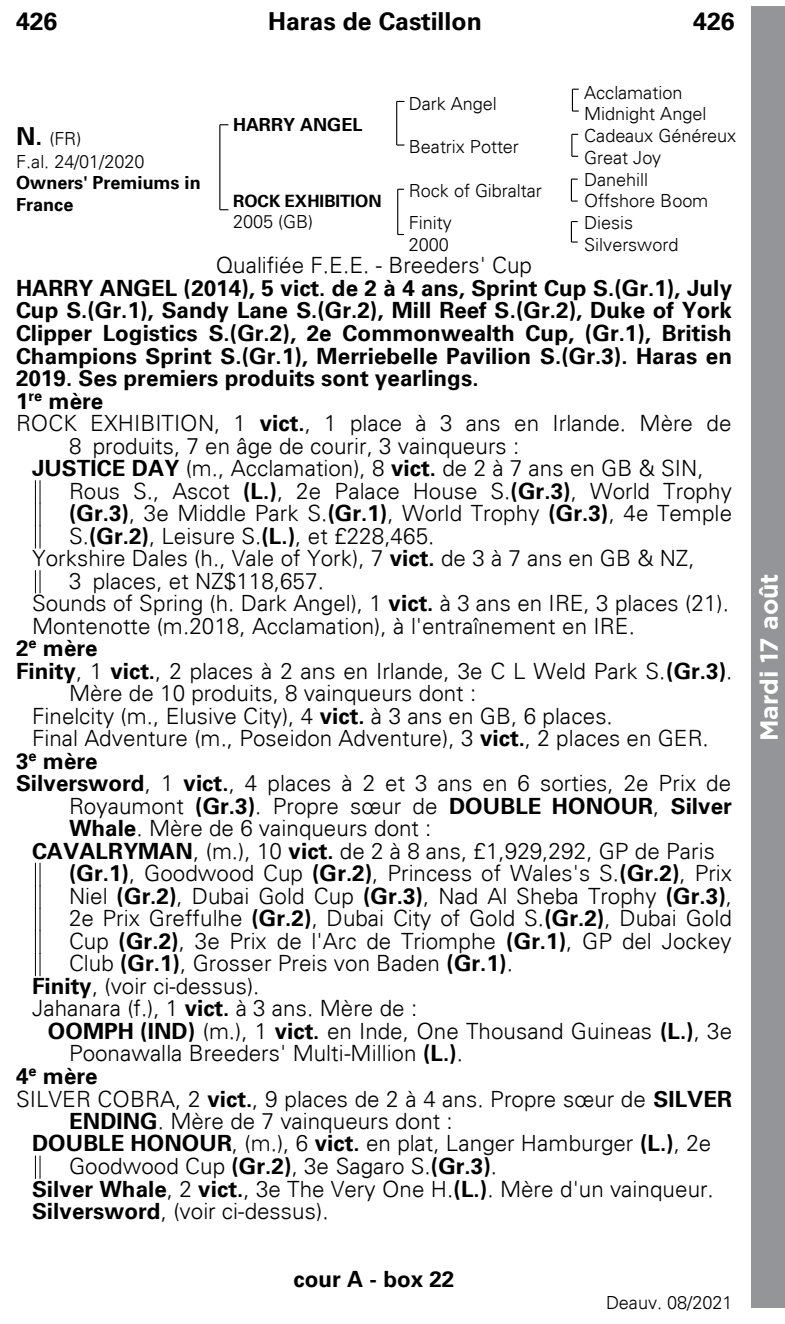
<style>
.page{position:relative;width:785px;height:1324px;background:#fff}
.page>*{position:absolute;margin:0;border:0;box-sizing:border-box;transform-origin:0 0}
.t1{font:700 24.75px "Univers 65";color:#000}
.t2{font:700 24.75px "Gotham";color:#fff}
.t3{font:300 22.5px "Univers 45";color:#000}
.t4{font:700 22.5px/22.5px "Univers 65";color:#000}
.t5{font:300 18px/21.6px "Univers 45";letter-spacing:-.005em;color:#000}
.t6{font:700 18px/21.4px "Univers 65";color:#000}
.t7{font:700 17.1px "Univers 65";color:#000}
.s1{font-family:"Univers 65";font-weight:700;font-size:24.75px}
.s2{font-family:"Univers 65";font-weight:700}
.s3{font-family:"Univers 45";font-weight:300}
</style>
<div class="page">
<svg style="left:35px;top:481px;width:6px;height:67px"></svg>
<svg style="left:35px;top:570px;width:6px;height:23px"></svg>
<svg style="left:35px;top:863px;width:6px;height:112px"></svg>
<svg style="left:35px;top:1156px;width:6px;height:22px"></svg>
<hr style="left:219px;top:125px;width:1px;height:85px;background:#000">
<svg style="left:396px;top:144px;width:8px;height:2px"></svg>
<hr style="left:396px;top:101px;width:1px;height:44px;background:#000">
<hr style="left:397px;top:189px;width:1px;height:45px;background:#000">
<hr style="left:570px;top:221px;width:2px;height:21px;background:#000">
<svg style="left:571px;top:134px;width:7px;height:23px"></svg>
<hr style="left:570px;top:179px;width:2px;height:22px;background:#000">
<svg style="left:572px;top:89px;width:6px;height:23px"></svg>
<div style="left:751px;top:6px;width:33px;height:1301px;background:#939598"></div>
<p class="t1" style="left:16px;top:7px;width:43px">426</p>
<p class="t1" style="left:268px;top:7px;width:215px">Haras de Castillon</p>
<p class="t1" style="left:693px;top:7px;width:43px">426</p>
<p class="t5" style="left:408px;top:92px;width:90px">Dark Angel</p>
<p class="t5" style="left:584px;top:82px;width:124px">Acclamation<br>Midnight Angel</p>
<p class="t5" style="left:408px;top:136px;width:112px">Beatrix Potter</p>
<p class="t5" style="left:584px;top:125px;width:154px">Cadeaux Généreux<br>Great Joy</p>
<p class="t6" style="left:233px;top:114px;width:131px">HARRY ANGEL</p>
<p class="t5" style="left:16px;top:127px;width:130px;line-height:23.4px"><span class="s1">N.</span> (FR)<br>F.al. 24/01/2020</p>
<p class="t6" style="left:16px;top:172px;width:186px">Owners' Premiums in<br>France</p>
<p class="t5" style="left:408px;top:179px;width:135px">Rock of Gibraltar</p>
<p class="t5" style="left:584px;top:169px;width:125px">Danehill<br>Offshore Boom</p>
<p class="t5" style="left:408px;top:212px;width:45px">Finity<br>2000</p>
<p class="t5" style="left:584px;top:212px;width:96px">Diesis<br>Silversword</p>
<p class="t3" style="left:216px;top:252px;width:317px">Qualifiée F.E.E. - Breeders' Cup</p>
<p class="t4" style="left:16px;top:277px;width:717px">HARRY ANGEL (2014), 5 vict. de 2 à 4 ans, Sprint Cup S.(Gr.1), July Cup S.(Gr.1), Sandy Lane S.(Gr.2), Mill Reef S.(Gr.2), Duke of York Clipper Logistics S.(Gr.2), 2e Commonwealth Cup, (Gr.1), British Champions Sprint S.(Gr.1), Merriebelle Pavilion S.(Gr.3). Haras en 2019. Ses premiers produits sont yearlings.<br>1<sup>re</sup> mère</p>
<p class="t3" style="left:16px;top:409px;width:716px">ROCK EXHIBITION, 1 <span class="s2">vict.</span>, 1 place à 3 ans en Irlande. Mère de</p>
<p class="t3" style="left:69px;top:432px;width:452px">8 produits, 7 en âge de courir, 3 vainqueurs :</p>
<p class="t3" style="left:32px;top:454px;width:673px"><span class="s2">JUSTICE DAY</span> (m., Acclamation), 8 <span class="s2">vict.</span> de 2 à 7 ans en GB &amp; SIN,</p>
<p class="t3" style="left:69px;top:477px;width:664px">Rous S., Ascot <span class="s2">(L.)</span>, 2e Palace House S.<span class="s2">(Gr.3)</span>, World Trophy</p>
<p class="t3" style="left:69px;top:499px;width:664px"><span class="s2">(Gr.3)</span>, 3e Middle Park S.<span class="s2">(Gr.1)</span>, World Trophy <span class="s2">(Gr.3)</span>, 4e Temple</p>
<p class="t3" style="left:69px;top:522px;width:367px">S.<span class="s2">(Gr.2)</span>, Leisure S.<span class="s2">(L.)</span>, et £228,465.</p>
<p class="t3" style="left:32px;top:544px;width:664px">Yorkshire Dales (h., Vale of York), 7 <span class="s2">vict.</span> de 3 à 7 ans en GB &amp; NZ,</p>
<p class="t3" style="left:69px;top:567px;width:256px">3 places, et NZ$118,657.</p>
<p class="t3" style="left:32px;top:589px;width:698px">Sounds of Spring (h. Dark Angel), 1 <span class="s2">vict.</span> à 3 ans en IRE, 3 places (21).</p>
<p class="t3" style="left:32px;top:612px;width:604px">Montenotte (m.2018, Acclamation), à l'entraînement en IRE.</p>
<p class="t4" style="left:16px;top:637px;width:83px">2<sup>e</sup> mère</p>
<p class="t3" style="left:16px;top:657px;width:717px"><span class="s2">Finity</span>, 1 <span class="s2">vict.</span>, 2 places à 2 ans en Irlande, 3e C L Weld Park S.<span class="s2">(Gr.3)</span>.</p>
<p class="t3" style="left:69px;top:679px;width:409px">Mère de 10 produits, 8 vainqueurs dont :</p>
<p class="t3" style="left:32px;top:702px;width:582px">Finelcity (m., Elusive City), 4 <span class="s2">vict.</span> à 3 ans en GB, 6 places.</p>
<p class="t3" style="left:32px;top:724px;width:678px">Final Adventure (m., Poseidon Adventure), 3 <span class="s2">vict.</span>, 2 places en GER.</p>
<p class="t4" style="left:16px;top:750px;width:83px">3<sup>e</sup> mère</p>
<p class="t3" style="left:16px;top:769px;width:716px"><span class="s2">Silversword</span>, 1 <span class="s2">vict.</span>, 4 places à 2 et 3 ans en 6 sorties, 2e Prix de</p>
<p class="t4" style="left:69px;top:794px;width:664px"><span class="s3">Royaumont</span> (Gr.3)<span class="s3">. Propre sœur de</span> DOUBLE HONOUR<span class="s3">,</span> Silver</p>
<p class="t3" style="left:69px;top:815px;width:364px"><span class="s2">Whale</span>. Mère de 6 vainqueurs dont :</p>
<p class="t3" style="left:32px;top:837px;width:684px"><span class="s2">CAVALRYMAN</span>, (m.), 10 <span class="s2">vict.</span> de 2 à 8 ans, £1,929,292, GP de Paris</p>
<p class="t3" style="left:69px;top:859px;width:664px"><span class="s2">(Gr.1)</span>, Goodwood Cup <span class="s2">(Gr.2)</span>, Princess of Wales's S.<span class="s2">(Gr.2)</span>, Prix</p>
<p class="t3" style="left:69px;top:882px;width:664px">Niel <span class="s2">(Gr.2)</span>, Dubai Gold Cup <span class="s2">(Gr.3)</span>, Nad Al Sheba Trophy <span class="s2">(Gr.3)</span>,</p>
<p class="t3" style="left:69px;top:904px;width:664px">2e Prix Greffulhe <span class="s2">(Gr.2)</span>, Dubai City of Gold S.<span class="s2">(Gr.2)</span>, Dubai Gold</p>
<p class="t3" style="left:69px;top:927px;width:664px">Cup <span class="s2">(Gr.2)</span>, 3e Prix de l'Arc de Triomphe <span class="s2">(Gr.1)</span>, GP del Jockey</p>
<p class="t3" style="left:69px;top:950px;width:445px">Club <span class="s2">(Gr.1)</span>, Grosser Preis von Baden <span class="s2">(Gr.1)</span>.</p>
<p class="t3" style="left:32px;top:972px;width:229px"><span class="s2">Finity</span>, (voir ci-dessus).</p>
<p class="t3" style="left:32px;top:994px;width:387px">Jahanara (f.), 1 <span class="s2">vict.</span> à 3 ans. Mère de :</p>
<p class="t3" style="left:48px;top:1017px;width:685px"><span class="s2">OOMPH (IND)</span> (m.), 1 <span class="s2">vict.</span> en Inde, One Thousand Guineas <span class="s2">(L.)</span>, 3e</p>
<p class="t3" style="left:69px;top:1039px;width:395px">Poonawalla Breeders' Multi-Million <span class="s2">(L.)</span>.</p>
<p class="t4" style="left:16px;top:1064px;width:83px">4<sup>e</sup> mère</p>
<p class="t3" style="left:16px;top:1085px;width:717px">SILVER COBRA, 2 <span class="s2">vict.</span>, 9 places de 2 à 4 ans. Propre sœur de <span class="s2">SILVER</span></p>
<p class="t3" style="left:69px;top:1107px;width:385px"><span class="s2">ENDING</span>. Mère de 7 vainqueurs dont :</p>
<p class="t3" style="left:32px;top:1129px;width:680px"><span class="s2">DOUBLE HONOUR</span>, (m.), 6 <span class="s2">vict.</span> en plat, Langer Hamburger <span class="s2">(L.)</span>, 2e</p>
<p class="t3" style="left:69px;top:1152px;width:429px">Goodwood Cup <span class="s2">(Gr.2)</span>, 3e Sagaro S.<span class="s2">(Gr.3)</span>.</p>
<p class="t3" style="left:32px;top:1175px;width:683px"><span class="s2">Silver Whale</span>, 2 <span class="s2">vict.</span>, 3e The Very One H.<span class="s2">(L.)</span>. Mère d'un vainqueur.</p>
<p class="t3" style="left:32px;top:1197px;width:298px"><span class="s2">Silversword</span>, (voir ci-dessus).</p>
<p class="t7" style="left:233px;top:191px;width:150px">ROCK EXHIBITION</p>
<p class="t5" style="left:233px;top:211px;width:82px">2005 (GB)</p>
<p class="t4" style="left:293px;top:1267px;width:162px">cour A - box 22</p>
<p class="t5" style="left:606px;top:1291px;width:128px">Deauv. 08/2021</p>
<p class="t2" style="left:752px;top:741px;width:169px;rotate:-90deg">Mardi 17 août</p>
</div>
